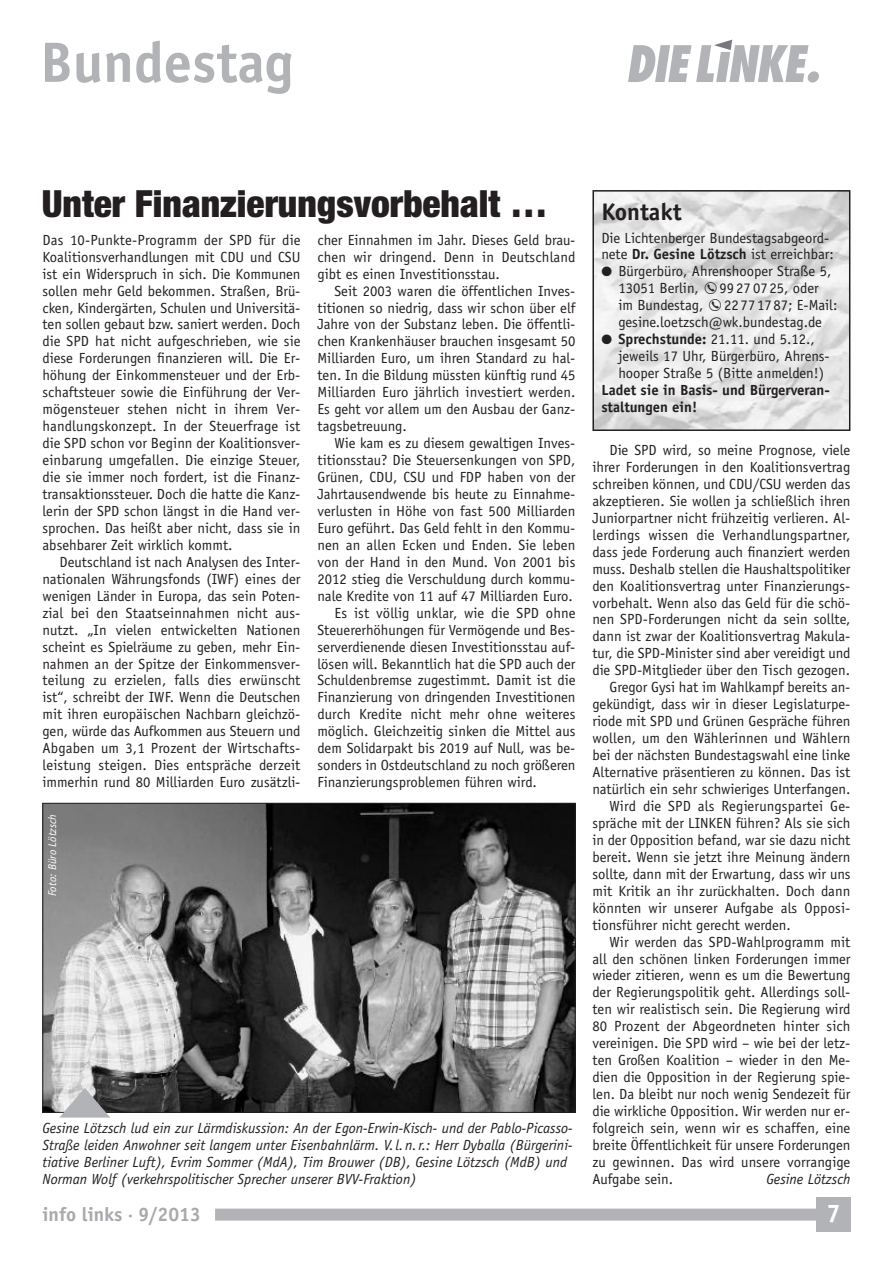
<style>
.page{position:relative;width:893px;height:1263px;background:#fff}
.page>*{position:absolute;margin:0;border:0;box-sizing:border-box;transform-origin:0 0}
.t1{font:700 57px "Officina Sans Std";color:#b2b3b7}
.t2{font:900 condensed 37.5px "Helvetica Neue";color:#231f20}
.t3{font:700 25.5px "Officina Sans Std";color:#fff}
.t4{font:700 24px "Officina Sans Std";color:#231f20}
.t5{font:700 19.5px "Officina Sans Std";color:#a8a9ad}
.t6{font:14.7px/17px "Officina Sans Std";color:#231f20}
.t7{font:italic 14.7px/17px "Officina Sans Std";color:#231f20}
.t8{font:700 14.7px/17px "Officina Sans Std";color:#231f20}
.t9{font:italic 11.25px "Officina Sans Std";color:#fff}
.s1{font-weight:700}
</style>
<div class="page">
<div style="left:816px;top:1198px;width:34px;height:34px;background:#b2b3b7"></div>
<div style="left:215px;top:1208px;width:621px;height:12px;background:#b2b3b7"></div>
<img style="left:595px;top:193px;width:252px;height:235px">
<div style="left:592px;top:190px;width:258px;height:241px;border:2px solid #231f20"></div>
<svg style="left:628px;top:40px;width:191px;height:43px"></svg>
<img style="left:45px;top:805px;width:528px;height:306px">
<svg style="left:59px;top:1088px;width:51px;height:29px"></svg>
<svg style="left:705px;top:282px;width:16px;height:29px"></svg>
<h1 class="t1" style="left:40px;top:41px;width:255px">Bundestag</h1>
<h2 class="t2" style="left:42px;top:181px;width:507px">Unter Finanzierungsvorbehalt …</h2>
<p class="t6" style="left:43px;top:232px;width:259px;text-align:justify">Das 10-Punkte-Programm der SPD für die Koalitionsverhandlungen mit CDU und CSU ist ein Widerspruch in sich. Die Kommunen sollen mehr Geld bekommen. Straßen, Brü&shy;cken, Kindergärten, Schulen und Universitä&shy;ten sollen gebaut bzw. saniert werden. Doch die SPD hat nicht aufgeschrieben, wie sie diese Forderungen finanzieren will. Die Er&shy;höhung der Einkommensteuer und der Erb&shy;schaftsteuer sowie die Einführung der Ver&shy;mögensteuer stehen nicht in ihrem Ver&shy;handlungskonzept. In der Steuerfrage ist die SPD schon vor Beginn der Koalitionsver&shy;einbarung umgefallen. Die einzige Steuer, die sie immer noch fordert, ist die Finanz&shy;transaktionssteuer. Doch die hatte die Kanz&shy;lerin der SPD schon längst in die Hand ver&shy;sprochen. Das heißt aber nicht, dass sie in absehbarer Zeit wirklich kommt.</p>
<p class="t6" style="left:43px;top:554px;width:259px;text-align:justify;text-indent:17px">Deutschland ist nach Analysen des Inter&shy;nationalen Währungsfonds (IWF) eines der wenigen Länder in Europa, das sein Poten&shy;zial bei den Staatseinnahmen nicht aus&shy;nutzt. „In vielen entwickelten Nationen scheint es Spielräume zu geben, mehr Ein&shy;nahmen an der Spitze der Einkommensver&shy;teilung zu erzielen, falls dies erwünscht ist“, schreibt der IWF. Wenn die Deutschen mit ihren europäischen Nachbarn gleichzö&shy;gen, würde das Aufkommen aus Steuern und Abgaben um 3,1 Prozent der Wirtschafts&shy;leistung steigen. Dies entspräche derzeit immerhin rund 80 Milliarden Euro zusätzli-</p>
<p class="t6" style="left:317px;top:232px;width:259px;text-align:justify">cher Einnahmen im Jahr. Dieses Geld brau&shy;chen wir dringend. Denn in Deutschland gibt es einen Investitionsstau.</p>
<p class="t6" style="left:317px;top:283px;width:259px;text-align:justify;text-indent:17px">Seit 2003 waren die öffentlichen Inves&shy;titionen so niedrig, dass wir schon über elf Jahre von der Substanz leben. Die öffentli&shy;chen Krankenhäuser brauchen insgesamt 50<br>Milliarden Euro, um ihren Standard zu hal&shy;ten. In die Bildung müssten künftig rund 45<br>Milliarden Euro jährlich investiert werden.<br>Es geht vor allem um den Ausbau der Ganz&shy;tagsbetreuung.</p>
<p class="t6" style="left:334px;top:436px;width:242px">Wie kam es zu diesem gewaltigen Inves-</p>
<p class="t6" style="left:317px;top:453px;width:259px">titionsstau? Die Steuersenkungen von SPD,</p>
<p class="t6" style="left:317px;top:470px;width:259px">Grünen, CDU, CSU und FDP haben von der</p>
<p class="t6" style="left:317px;top:487px;width:259px">Jahrtausendwende bis heute zu Einnahme-</p>
<p class="t6" style="left:317px;top:504px;width:259px">verlusten in Höhe von fast 500 Milliarden</p>
<p class="t6" style="left:317px;top:521px;width:259px">Euro geführt. Das Geld fehlt in den Kommu-</p>
<p class="t6" style="left:317px;top:538px;width:259px">nen an allen Ecken und Enden. Sie leben</p>
<p class="t6" style="left:317px;top:554px;width:259px">von der Hand in den Mund. Von 2001 bis</p>
<p class="t6" style="left:317px;top:571px;width:259px">2012 stieg die Verschuldung durch kommu-</p>
<p class="t6" style="left:317px;top:588px;width:257px">nale Kredite von 11 auf 47 Milliarden Euro.</p>
<p class="t6" style="left:334px;top:605px;width:242px">Es ist völlig unklar, wie die SPD ohne</p>
<p class="t6" style="left:317px;top:622px;width:259px">Steuererhöhungen für Vermögende und Bes-</p>
<p class="t6" style="left:317px;top:639px;width:259px">serverdienende diesen Investitionsstau auf-</p>
<p class="t6" style="left:317px;top:656px;width:259px">lösen will. Bekanntlich hat die SPD auch der</p>
<p class="t6" style="left:317px;top:673px;width:259px">Schuldenbremse zugestimmt. Damit ist die</p>
<p class="t6" style="left:317px;top:690px;width:259px">Finanzierung von dringenden Investitionen</p>
<p class="t6" style="left:317px;top:707px;width:259px">durch Kredite nicht mehr ohne weiteres</p>
<p class="t6" style="left:317px;top:724px;width:259px">möglich. Gleichzeitig sinken die Mittel aus</p>
<p class="t6" style="left:317px;top:741px;width:259px">dem Solidarpakt bis 2019 auf Null, was be-</p>
<p class="t6" style="left:317px;top:758px;width:259px">sonders in Ostdeutschland zu noch größeren</p>
<p class="t6" style="left:317px;top:775px;width:221px">Finanzierungsproblemen führen wird.</p>
<p class="t9" style="left:48px;top:896px;width:84px;rotate:-90deg">Foto: Büro Lötzsch</p>
<p class="t7" style="left:43px;top:1121px;width:531px">Gesine Lötzsch lud ein zur Lärmdiskussion: An der Egon-Erwin-Kisch- und der Pablo-Picasso-Straße leiden Anwohner seit langem unter Eisenbahnlärm. V.l.n.r.: Herr Dyballa (Bürgerini&shy;tiative Berliner Luft), Evrim Sommer (MdA), Tim Brouwer (DB), Gesine Lötzsch (MdB) und Norman Wolf (verkehrspolitischer Sprecher unserer BVV-Fraktion)</p>
<h3 class="t4" style="left:601px;top:202px;width:82px">Kontakt</h3>
<p class="t6" style="left:601px;top:230px;width:234px">Die Lichtenberger Bundestagsabgeord&shy;nete <span class="s1">Dr. Gesine Lötzsch</span> ist erreichbar:</p>
<p class="t6" style="left:618px;top:264px;width:214px;text-indent:-17px">● Bürgerbüro, Ahrenshooper Straße 5,<br>13051 Berlin,</p>
<p class="t6" style="left:720px;top:281px;width:101px">9927 0725, oder</p>
<p class="t6" style="left:618px;top:298px;width:87px">im Bundestag,</p>
<p class="t6" style="left:618px;top:298px;width:220px;text-indent:106px">22771787; E-Mail: gesine.loetzsch@wk.bundestag.de</p>
<p class="t6" style="left:618px;top:332px;width:213px;text-indent:-17px">● <span class="s1">Sprechstunde:</span> 21.11. und 5.12., jeweils 17 Uhr, Bürgerbüro, Ahrens&shy;hooper Straße 5 (Bitte anmelden!)</p>
<p class="t8" style="left:601px;top:383px;width:230px">Ladet sie in Basis- und Bürgerveran&shy;staltungen ein!</p>
<p class="t6" style="left:609px;top:443px;width:242px">Die SPD wird, so meine Prognose, viele</p>
<p class="t6" style="left:592px;top:460px;width:259px">ihrer Forderungen in den Koalitionsvertrag</p>
<p class="t6" style="left:592px;top:477px;width:259px">schreiben können, und CDU/CSU werden das</p>
<p class="t6" style="left:592px;top:493px;width:259px">akzeptieren. Sie wollen ja schließlich ihren</p>
<p class="t6" style="left:592px;top:510px;width:259px">Juniorpartner nicht frühzeitig verlieren. Al-</p>
<p class="t6" style="left:592px;top:527px;width:259px">lerdings wissen die Verhandlungspartner,</p>
<p class="t6" style="left:592px;top:544px;width:259px">dass jede Forderung auch finanziert werden</p>
<p class="t6" style="left:592px;top:561px;width:259px">muss. Deshalb stellen die Haushaltspolitiker</p>
<p class="t6" style="left:592px;top:578px;width:259px">den Koalitionsvertrag unter Finanzierungs-</p>
<p class="t6" style="left:592px;top:595px;width:259px">vorbehalt. Wenn also das Geld für die schö-</p>
<p class="t6" style="left:592px;top:612px;width:259px">nen SPD-Forderungen nicht da sein sollte,</p>
<p class="t6" style="left:592px;top:629px;width:259px">dann ist zwar der Koalitionsvertrag Makula-</p>
<p class="t6" style="left:592px;top:646px;width:259px">tur, die SPD-Minister sind aber vereidigt und</p>
<p class="t6" style="left:592px;top:663px;width:259px">die SPD-Mitglieder über den Tisch gezogen.</p>
<p class="t6" style="left:609px;top:680px;width:242px">Gregor Gysi hat im Wahlkampf bereits an-</p>
<p class="t6" style="left:592px;top:697px;width:259px">gekündigt, dass wir in dieser Legislaturpe-</p>
<p class="t6" style="left:592px;top:714px;width:259px">riode mit SPD und Grünen Gespräche führen</p>
<p class="t6" style="left:592px;top:731px;width:259px">wollen, um den Wählerinnen und Wählern</p>
<p class="t6" style="left:592px;top:748px;width:259px">bei der nächsten Bundestagswahl eine linke</p>
<p class="t6" style="left:592px;top:765px;width:259px">Alternative präsentieren zu können. Das ist</p>
<p class="t6" style="left:592px;top:782px;width:259px">natürlich ein sehr schwieriges Unterfangen.</p>
<p class="t6" style="left:609px;top:799px;width:242px">Wird die SPD als Regierungspartei Ge-</p>
<p class="t6" style="left:592px;top:816px;width:259px">spräche mit der LINKEN führen? Als sie sich</p>
<p class="t6" style="left:592px;top:832px;width:259px">in der Opposition befand, war sie dazu nicht</p>
<p class="t6" style="left:592px;top:849px;width:259px">bereit. Wenn sie jetzt ihre Meinung ändern</p>
<p class="t6" style="left:592px;top:866px;width:259px">sollte, dann mit der Erwartung, dass wir uns</p>
<p class="t6" style="left:592px;top:883px;width:259px">mit Kritik an ihr zurückhalten. Doch dann</p>
<p class="t6" style="left:592px;top:900px;width:259px">könnten wir unserer Aufgabe als Opposi-</p>
<p class="t6" style="left:592px;top:917px;width:200px">tionsführer nicht gerecht werden.</p>
<p class="t6" style="left:609px;top:934px;width:242px">Wir werden das SPD-Wahlprogramm mit</p>
<p class="t6" style="left:592px;top:951px;width:259px">all den schönen linken Forderungen immer</p>
<p class="t6" style="left:592px;top:968px;width:259px">wieder zitieren, wenn es um die Bewertung</p>
<p class="t6" style="left:592px;top:985px;width:259px">der Regierungspolitik geht. Allerdings soll-</p>
<p class="t6" style="left:592px;top:1002px;width:259px">ten wir realistisch sein. Die Regierung wird</p>
<p class="t6" style="left:592px;top:1019px;width:259px">80 Prozent der Abgeordneten hinter sich</p>
<p class="t6" style="left:592px;top:1036px;width:259px">vereinigen. Die SPD wird – wie bei der letz-</p>
<p class="t6" style="left:592px;top:1053px;width:259px">ten Großen Koalition – wieder in den Me-</p>
<p class="t6" style="left:592px;top:1070px;width:259px">dien die Opposition in der Regierung spie-</p>
<p class="t6" style="left:592px;top:1087px;width:259px">len. Da bleibt nur noch wenig Sendezeit für</p>
<p class="t6" style="left:592px;top:1104px;width:259px">die wirkliche Opposition. Wir werden nur er-</p>
<p class="t6" style="left:592px;top:1121px;width:259px">folgreich sein, wenn wir es schaffen, eine</p>
<p class="t6" style="left:592px;top:1138px;width:259px">breite Öffentlichkeit für unsere Forderungen</p>
<p class="t6" style="left:592px;top:1155px;width:259px">zu gewinnen. Das wird unsere vorrangige</p>
<p class="t6" style="left:592px;top:1171px;width:82px">Aufgabe sein.</p>
<p class="t7" style="left:766px;top:1171px;width:85px">Gesine Lötzsch</p>
<h3 class="t5" style="left:43px;top:1206px;width:160px">info links ·9/2013</h3>
<h3 class="t3" style="left:826px;top:1204px;width:16px">7</h3>
</div>
